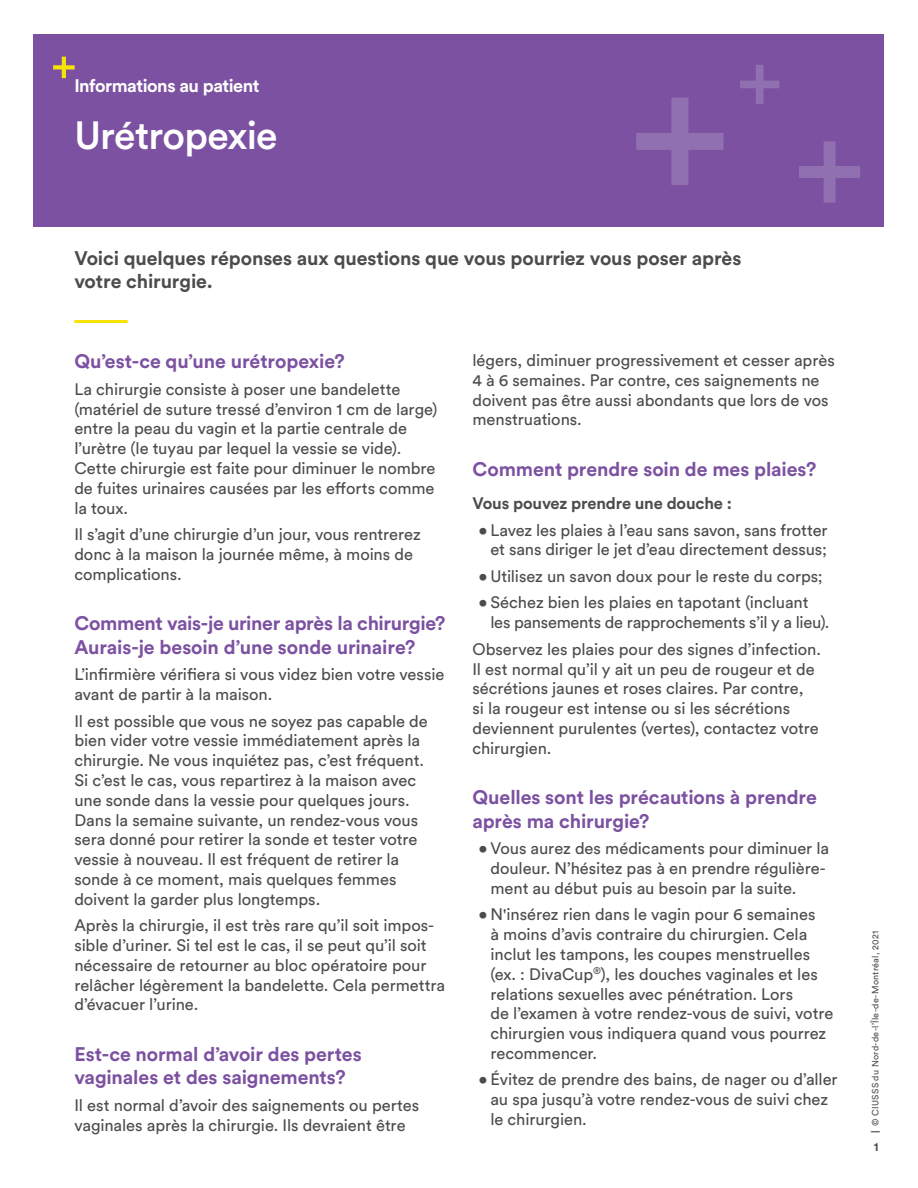
<style>
.page{position:relative;width:918px;height:1188px;background:#fff}
.page>*{position:absolute;margin:0;border:0;box-sizing:border-box;transform-origin:0 0}
.t1{font:500 39px "Circular Std";letter-spacing:-.02em;color:#fff}
.TITRE_SECTION{font:700 19.5px/23.4px "Circular Std";letter-spacing:-.005em;color:#7c51a1}
.INTRO{font:700 19.5px/23.4px "Circular Std";letter-spacing:-.005em;color:#4b4c4d}
.t2{font:700 18px "Circular Std";letter-spacing:-.025em;color:#fff}
.TEXTES{font:16.5px/19.8px "Circular Std";letter-spacing:-.005em;color:#4b4c4d}
.TEXTES-2{font:700 16.5px "Circular Std";letter-spacing:-.01em;color:#4b4c4d}
.t3{font:700 12px "Circular Std";color:#4b4c4d}
.t4{font:9px "Circular Std";letter-spacing:.03em;color:#4b4c4d}
.s1{font-weight:900}
</style>
<div class="page">
<div style="left:34px;top:34px;width:850px;height:193px;background:#7c51a1"></div>
<svg style="left:53px;top:57px;width:22px;height:21px"></svg>
<hr style="left:74px;top:320px;width:54px;height:3px;background:#f7e307">
<svg style="left:636px;top:98px;width:88px;height:87px"></svg>
<svg style="left:740px;top:65px;width:39px;height:39px"></svg>
<svg style="left:799px;top:141px;width:61px;height:62px"></svg>
<p class="t2" style="left:74px;top:74px;width:187px">Informations au patient</p>
<p class="t1" style="left:74px;top:111px;width:205px">Urétropexie</p>
<p class="INTRO" style="left:74px;top:246px;width:669px">Voici quelques réponses aux questions que vous pourriez vous poser après votre chirurgie.</p>
<p class="TITRE_SECTION" style="left:74px;top:349px;width:272px">Qu’est-ce qu’une urétropexie?</p>
<p class="TEXTES" style="left:74px;top:379px;width:365px">La chirurgie consiste à poser une bandelette (matériel de suture tressé d’environ 1 cm de large) entre la peau du vagin et la partie centrale de l’urètre (le tuyau par lequel la vessie se vide).<br>Cette chirurgie est faite pour diminuer le nombre de fuites urinaires causées par les efforts comme la toux.</p>
<p class="TEXTES" style="left:74px;top:524px;width:348px">Il s’agit d’une chirurgie d’un jour, vous rentrerez donc à la maison la journée même, à moins de complications.</p>
<p class="TITRE_SECTION" style="left:74px;top:611px;width:373px">Comment vais-je uriner après la chirurgie?<br>Aurais-je besoin d’une sonde urinaire?</p>
<p class="TEXTES" style="left:74px;top:664px;width:372px">L’infirmière vérifiera si vous videz bien votre vessie avant de partir à la maison.</p>
<p class="TEXTES" style="left:74px;top:711px;width:355px">Il est possible que vous ne soyez pas capable de bien vider votre vessie immédiatement après la chirurgie. Ne vous inquiétez pas, c’est fréquent.<br>Si c’est le cas, vous repartirez à la maison avec une sonde dans la vessie pour quelques jours.<br>Dans la semaine suivante, un rendez-vous vous sera donné pour retirer la sonde et tester votre vessie à nouveau. Il est fréquent de retirer la sonde à ce moment, mais quelques femmes doivent la garder plus longtemps.</p>
<p class="TEXTES" style="left:74px;top:915px;width:372px">Après la chirurgie, il est très rare qu’il soit impos&shy;sible d’uriner. Si tel est le cas, il se peut qu’il soit nécessaire de retourner au bloc opératoire pour relâcher légèrement la bandelette. Cela permettra d’évacuer l’urine.</p>
<p class="TITRE_SECTION" style="left:74px;top:1042px;width:289px">Est-ce normal d’avoir des pertes vaginales et des saignements?</p>
<p class="TEXTES" style="left:74px;top:1095px;width:346px">Il est normal d’avoir des saignements ou pertes vaginales après la chirurgie. Ils devraient être</p>
<p class="TEXTES" style="left:472px;top:350px;width:364px">légers, diminuer progressivement et cesser après 4 à 6 semaines. Par contre, ces saignements ne doivent pas être aussi abondants que lors de vos menstruations.</p>
<p class="TITRE_SECTION" style="left:472px;top:457px;width:345px">Comment prendre soin de mes plaies?</p>
<p class="TEXTES-2" style="left:472px;top:493px;width:261px">Vous pouvez prendre une douche :</p>
<p class="TEXTES" style="left:478px;top:520px;width:351px;text-align:right">• Lavez les plaies à l’eau sans savon, sans frotter et sans diriger le jet d’eau directement dessus;</p>
<p class="TEXTES" style="left:478px;top:566px;width:346px">• Utilisez un savon doux pour le reste du corps;</p>
<p class="TEXTES" style="left:490px;top:593px;width:341px;text-indent:-12px">• Séchez bien les plaies en tapotant (incluant les pansements de rapprochements s’il y a lieu).</p>
<p class="TEXTES" style="left:472px;top:639px;width:350px">Observez les plaies pour des signes d’infection.<br>Il est normal qu’il y ait un peu de rougeur et de sécrétions jaunes et roses claires. Par contre,<br>si la rougeur est intense ou si les sécrétions deviennent purulentes (vertes), contactez votre chirurgien.</p>
<p class="TITRE_SECTION" style="left:472px;top:785px;width:346px">Quelles sont les précautions à prendre après ma chirurgie?</p>
<p class="TEXTES" style="left:490px;top:838px;width:340px;text-indent:-12px">• Vous aurez des médicaments pour diminuer la douleur. N’hésitez pas à en prendre régulière&shy;ment au début puis au besoin par la suite.</p>
<p class="TEXTES" style="left:490px;top:904px;width:344px;text-indent:-12px">• N'insérez rien dans le vagin pour 6 semaines<br>à moins d’avis contraire du chirurgien. Cela inclut les tampons, les coupes menstruelles (ex. : DivaCup<sup>®</sup>), les douches vaginales et les relations sexuelles avec pénétration. Lors<br>de l’examen à votre rendez-vous de suivi, votre chirurgien vous indiquera quand vous pourrez recommencer.</p>
<p class="TEXTES" style="left:490px;top:1070px;width:349px;text-indent:-12px">• Évitez de prendre des bains, de nager ou d’aller au spa jusqu’à votre rendez-vous de suivi chez le chirurgien.</p>
<p class="t4" style="left:870px;top:1133px;width:204px;rotate:-90deg"><span class="s1">|</span> © CIUSSS du Nord-de-l’Île-de-Montréal, 2021</p>
<p class="t3" style="left:874px;top:1139px;width:6px">1</p>
</div>
